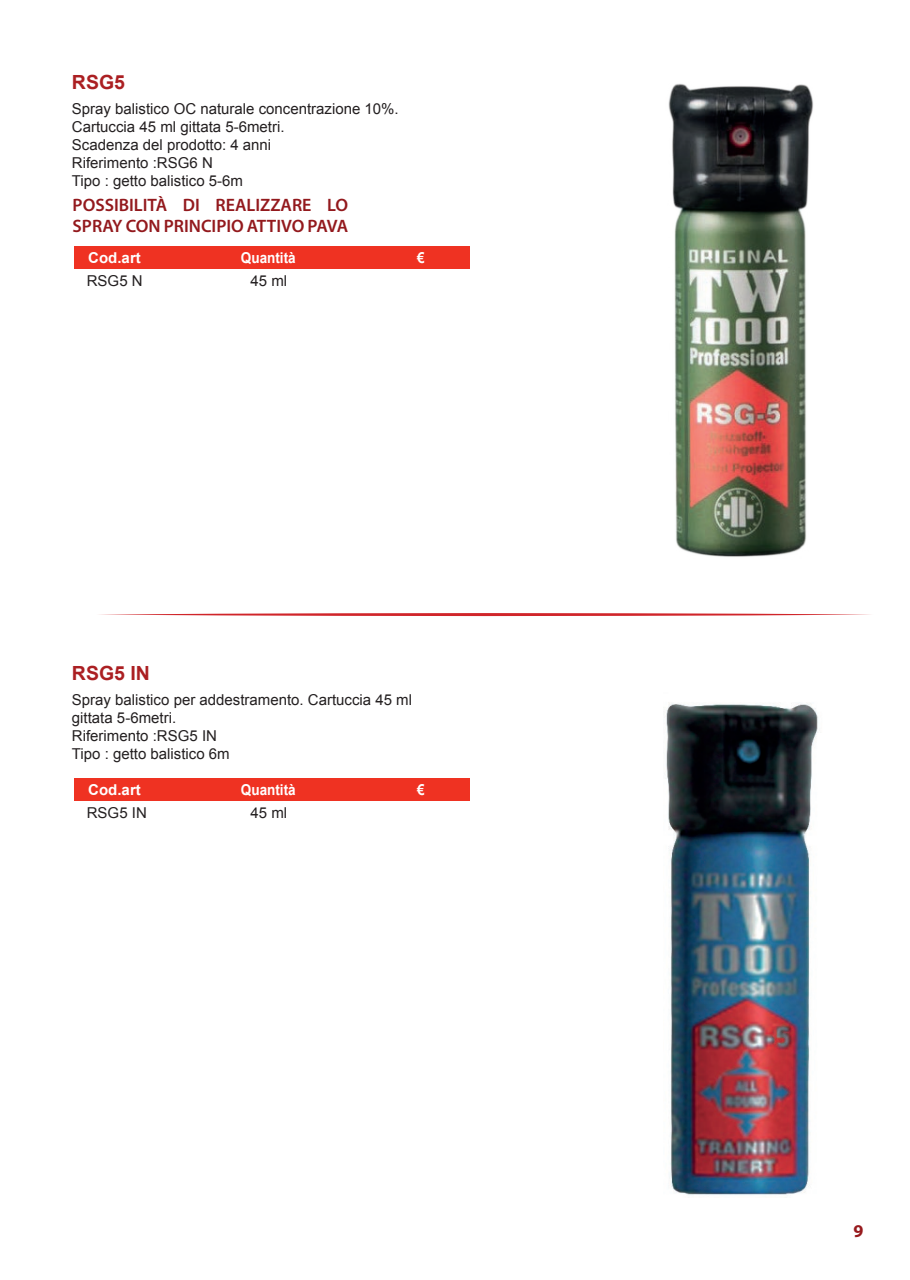
<style>
.page{position:relative;width:910px;height:1280px;background:#fff}
.page>*{position:absolute;margin:0;border:0;box-sizing:border-box;transform-origin:0 0}
.t1{font:700 19.5px "Arial";color:#ab1f22}
.t2{font:600 18px/21.6px "Myriad Pro";color:#93191d}
.t3{font:700 18px "Myriad Pro";color:#971a1d}
.t4{font:15px/18px "Arial";color:#231f20}
.t5{font:700 15px "Arial";color:#fff;scale:.9 1}
.t6{font:700 15px "Arial";color:#fff}
</style>
<div class="page">
<svg style="left:99px;top:613px;width:771px;height:3px"></svg>
<img style="left:666px;top:702px;width:152px;height:493px">
<div style="left:74px;top:778px;width:395px;height:23px;background:#ef3222"></div>
<div style="left:74px;top:246px;width:395px;height:23px;background:#ef3222"></div>
<img style="left:668px;top:83px;width:146px;height:474px">
<h1 class="t1" style="left:72px;top:69px;width:55px">RSG5</h1>
<p class="t4" style="left:72px;top:100px;width:328px">Spray balistico OC naturale concentrazione 10%.<br>Cartuccia 45 ml gittata 5-6metri.<br>Scadenza del prodotto: 4 anni<br>Riferimento :RSG6 N<br>Tipo : getto balistico 5-6m</p>
<p class="t2" style="left:73px;top:194px;width:277px">POSSIBILITÀ DI REALIZZARE LO<br>SPRAY CON PRINCIPIO ATTIVO PAVA</p>
<p class="t6" style="left:88px;top:247px;width:54px">Cod.art</p>
<p class="t5" style="left:241px;top:247px;width:62px">Quantità</p>
<p class="t4" style="left:251px;top:272px;width:38px">45 ml</p>
<p class="t4" style="left:87px;top:272px;width:57px">RSG5 N</p>
<p class="t5" style="left:417px;top:247px;width:10px">€</p>
<h1 class="t1" style="left:72px;top:660px;width:80px">RSG5 IN</h1>
<p class="t4" style="left:72px;top:691px;width:342px">Spray balistico per addestramento. Cartuccia 45 ml gittata 5-6metri.<br>Riferimento :RSG5 IN<br>Tipo : getto balistico 6m</p>
<p class="t6" style="left:88px;top:779px;width:54px">Cod.art</p>
<p class="t5" style="left:241px;top:779px;width:62px">Quantità</p>
<p class="t4" style="left:251px;top:804px;width:38px">45 ml</p>
<p class="t4" style="left:87px;top:804px;width:62px">RSG5 IN</p>
<p class="t5" style="left:417px;top:779px;width:10px">€</p>
<p class="t3" style="left:854px;top:1219px;width:11px">9</p>
</div>
